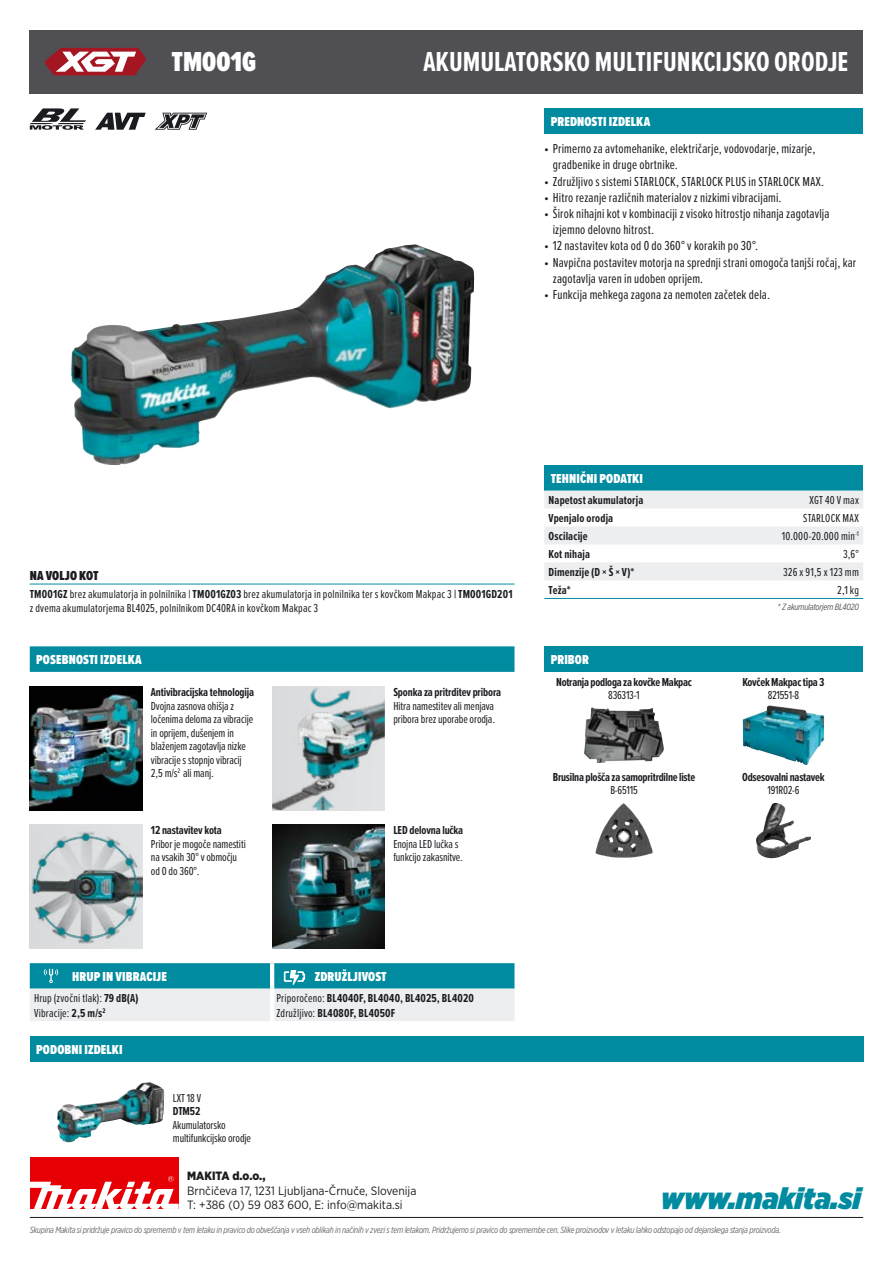
<style>
.page{position:relative;width:893px;height:1263px;background:#fff}
.page>*{position:absolute;margin:0;border:0;box-sizing:border-box;transform-origin:0 0}
.t1{font:italic 900 30px "Gotham Narrow";color:#008ba0}
.t2{font:700 28.5px "Proxima Nova Ex Cn";color:#fff}
.t3{font:900 28.5px "Proxima Nova Ex Cn";color:#fff}
.t4{font:13.5px/16.2px "Proxima Nova Ex Cn";letter-spacing:.01em;color:#1b1c20}
.t5{font:900 13.5px "Proxima Nova Ex Cn";letter-spacing:.01em;color:#fff}
.t6{font:900 13.5px "Proxima Nova Ex Cn";letter-spacing:.01em;color:#1b1c20}
.t7{font:12px/13.5px "Proxima Nova Ex Cn";letter-spacing:-.01em;color:#1b1c20}
.t8{font:12px/14.4px "Proxima Nova Ex Cn";letter-spacing:.015em;color:#1b1c20}
.t9{font:700 12px "Proxima Nova Ex Cn";letter-spacing:-.01em;color:#1b1c20}
.t10{font:700 12px/14.4px "Proxima Nova Ex Cn";letter-spacing:.015em;color:#1b1c20}
.t11{font:12px/14.4px "Gotham Narrow";color:#1b1c20}
.t12{font:900 12px "Gotham Narrow";color:#1b1c20}
.t13{font:italic 9px "Gotham X Narrow";letter-spacing:-.02em;color:#68676c}
.t14{font:italic 9px "Gotham X Narrow";letter-spacing:-.02em;color:#504f53}
.s1{font-weight:700}
.s2{font-weight:600}
.s3{font-weight:400}
</style>
<div class="page">
<div style="left:544px;top:465px;width:319px;height:25px;background:#008ba0"></div>
<svg style="left:544px;top:490px;width:319px;height:90px"></svg>
<hr style="left:544px;top:598px;width:319px;height:1px;background:#008ba0">
<div style="left:544px;top:108px;width:319px;height:26px;background:#008ba0"></div>
<hr style="left:30px;top:1217px;width:833px;height:1px;background:#1b1c20">
<div style="left:30px;top:1158px;width:149px;height:51px;background:#e60005"></div>
<svg style="left:30px;top:1176px;width:149px;height:33px"></svg>
<div style="left:30px;top:30px;width:833px;height:64px;background:#504f53"></div>
<img style="left:71px;top:244px;width:347px;height:221px">
<svg style="left:30px;top:108px;width:56px;height:22px"></svg>
<svg style="left:95px;top:113px;width:51px;height:17px"></svg>
<svg style="left:155px;top:113px;width:52px;height:17px"></svg>
<div style="left:544px;top:646px;width:319px;height:26px;background:#008ba0"></div>
<img style="left:584px;top:708px;width:80px;height:55px">
<img style="left:743px;top:705px;width:81px;height:60px">
<img style="left:610px;top:803px;width:13px;height:15px">
<img style="left:756px;top:803px;width:55px;height:55px">
<hr style="left:30px;top:584px;width:485px;height:1px;background:#008ba0">
<svg style="left:30px;top:963px;width:484px;height:58px;background:#88c4cd"></svg>
<svg style="left:30px;top:646px;width:484px;height:26px;background:#048da1"></svg>
<img style="left:30px;top:687px;width:112px;height:123px">
<img style="left:272px;top:687px;width:113px;height:123px">
<div style="left:30px;top:825px;width:112px;height:123px;background:#dcdee0"></div>
<img style="left:30px;top:832px;width:112px;height:112px">
<img style="left:272px;top:825px;width:113px;height:123px">
<div style="left:30px;top:1036px;width:833px;height:25px;background:#008ba0"></div>
<img style="left:57px;top:1082px;width:107px;height:60px">
<svg style="left:45px;top:48px;width:101px;height:27px;background:#ba6b73"></svg>
<h2 class="t3" style="left:171px;top:41px;width:86px">TM001G</h2>
<h2 class="t2" style="left:423px;top:41px;width:426px">AKUMULATORSKO MULTIFUNKCIJSKO ORODJE</h2>
<p class="t5" style="left:551px;top:112px;width:101px">PREDNOSTI IZDELKA</p>
<p class="t4" style="left:553px;top:140px;width:264px;text-indent:-9px">• Primerno za avtomehanike, električarje, vodovodarje, mizarje, gradbenike in druge obrtnike.</p>
<p class="t4" style="left:544px;top:172px;width:281px">• Združljivo s sistemi STARLOCK, STARLOCK PLUS in STARLOCK MAX.</p>
<p class="t4" style="left:544px;top:189px;width:239px">• Hitro rezanje različnih materialov z nizkimi vibracijami.</p>
<p class="t4" style="left:553px;top:205px;width:278px;text-indent:-9px">• Širok nihajni kot v kombinaciji z visoko hitrostjo nihanja zagotavlja izjemno delovno hitrost.</p>
<p class="t4" style="left:544px;top:237px;width:216px">• 12 nastavitev kota od 0 do 360° v korakih po 30°.</p>
<p class="t4" style="left:553px;top:253px;width:305px;text-indent:-9px">• Navpična postavitev motorja na sprednji strani omogoča tanjši ročaj, kar zagotavlja varen in udoben oprijem.</p>
<p class="t4" style="left:544px;top:286px;width:227px">• Funkcija mehkega zagona za nemoten začetek dela.</p>
<p class="t6" style="left:30px;top:565px;width:70px">NA VOLJO KOT</p>
<p class="t8" style="left:30px;top:586px;width:484px"><span class="s1">TM001GZ</span> brez akumulatorja in polnilnika | <span class="s1">TM001GZ03</span> brez akumulatorja in polnilnika ter s kovčkom Makpac 3 <span class="s2">|</span> <span class="s1">TM001GD201 </span>z dvema akumulatorjema BL4025, polnilnikom DC40RA in kovčkom Makpac 3</p>
<p class="t5" style="left:36px;top:650px;width:107px">POSEBNOSTI IZDELKA</p>
<p class="t9" style="left:151px;top:683px;width:105px">Antivibracijska tehnologija</p>
<p class="t7" style="left:151px;top:698px;width:104px">Dvojna zasnova ohišja z ločenima deloma za vibracije in oprijem, dušenjem in blaženjem zagotavlja nizke vibracije s stopnjo vibracij<br>2,5 m/s<sup>2</sup> ali manj.</p>
<p class="t9" style="left:151px;top:822px;width:72px">12 nastavitev kota</p>
<p class="t7" style="left:151px;top:837px;width:96px">Pribor je mogoče namestiti na vsakih 30° v območju od 0 do 360°.</p>
<p class="t9" style="left:393px;top:683px;width:109px">Sponka za pritrditev pribora</p>
<p class="t7" style="left:393px;top:698px;width:103px">Hitra namestitev ali menjava pribora brez uporabe orodja.</p>
<p class="t9" style="left:393px;top:822px;width:71px">LED delovna lučka</p>
<p class="t7" style="left:393px;top:837px;width:71px">Enojna LED lučka s funkcijo zakasnitve.</p>
<p class="t5" style="left:551px;top:468px;width:94px">TEHNIČNI PODATKI</p>
<p class="t10" style="left:549px;top:493px;width:96px">Napetost akumulatorja</p>
<p class="t7" style="left:809px;top:493px;width:51px">XGT 40 V max</p>
<p class="t10" style="left:549px;top:511px;width:66px">Vpenjalo orodja</p>
<p class="t8" style="left:803px;top:511px;width:57px">STARLOCK MAX</p>
<p class="t10" style="left:549px;top:529px;width:41px">Oscilacije</p>
<p class="t8" style="left:782px;top:529px;width:79px">10.000-20.000 min<sup>-1</sup></p>
<p class="t10" style="left:549px;top:547px;width:43px">Kot nihaja</p>
<p class="t7" style="left:843px;top:547px;width:17px">3,6°</p>
<p class="t10" style="left:549px;top:565px;width:87px">Dimenzije (D × Š × V)*</p>
<p class="t8" style="left:783px;top:564px;width:77px">326 x 91,5 x 123 mm</p>
<p class="t9" style="left:549px;top:581px;width:24px">Teža*</p>
<p class="t7" style="left:837px;top:583px;width:23px">2,1 kg</p>
<p class="t14" style="left:778px;top:601px;width:83px">* Z akumulatorjem BL4020</p>
<p class="t5" style="left:551px;top:650px;width:40px">PRIBOR</p>
<p class="t9" style="left:556px;top:673px;width:137px">Notranja podloga za kovčke Makpac</p>
<p class="t7" style="left:608px;top:688px;width:33px">836313-1</p>
<p class="t9" style="left:553px;top:768px;width:144px">Brusilna plošča za samopritrdilne liste</p>
<p class="t7" style="left:610px;top:783px;width:29px">B-65115</p>
<p class="t9" style="left:742px;top:673px;width:84px">Kovček Makpac tipa 3</p>
<p class="t7" style="left:768px;top:688px;width:33px">821551-8</p>
<p class="t9" style="left:742px;top:768px;width:84px">Odsesovalni nastavek</p>
<p class="t7" style="left:767px;top:783px;width:34px">191R02-6</p>
<p class="t5" style="left:72px;top:967px;width:96px">HRUP IN VIBRACIJE</p>
<p class="t5" style="left:315px;top:967px;width:74px">ZDRUŽLJIVOST</p>
<p class="t8" style="left:34px;top:991px;width:106px">Hrup (zvočni tlak): <span class="s1">79 dB(A)<br></span>Vibracije: <span class="s1">2,5 m/s</span><sup>2</sup></p>
<p class="t10" style="left:276px;top:991px;width:199px"><span class="s3">Priporočeno:</span> BL4040F, BL4040, BL4025, BL4020<br><span class="s3">Združljivo:</span> BL4080F, BL4050F</p>
<p class="t5" style="left:36px;top:1039px;width:88px">PODOBNI IZDELKI</p>
<p class="t7" style="left:173px;top:1090px;width:30px">LXT 18 V</p>
<p class="t9" style="left:173px;top:1102px;width:29px">DTM52</p>
<p class="t7" style="left:173px;top:1117px;width:80px">Akumulatorsko multifunkcijsko orodje</p>
<p class="t12" style="left:187px;top:1168px;width:80px">MAKITA d.o.o.,</p>
<p class="t11" style="left:187px;top:1183px;width:231px">Brnčičeva 17, 1231 Ljubljana-Črnuče, Slovenija<br>T: +386 (0) 59 083 600, E: info@makita.si</p>
<h1 class="t1" style="left:661px;top:1178px;width:202px">www.makita.si</h1>
<p class="t13" style="left:30px;top:1224px;width:753px">Skupina Makita si pridržuje pravico do sprememb v tem letaku in pravico do obveščanja v vseh oblikah in načinih v zvezi s tem letakom. Pridržujemo si pravico do spremembe cen. Slike proizvodov v letaku lahko odstopajo od dejanskega stanja proizvoda.</p>
</div>
